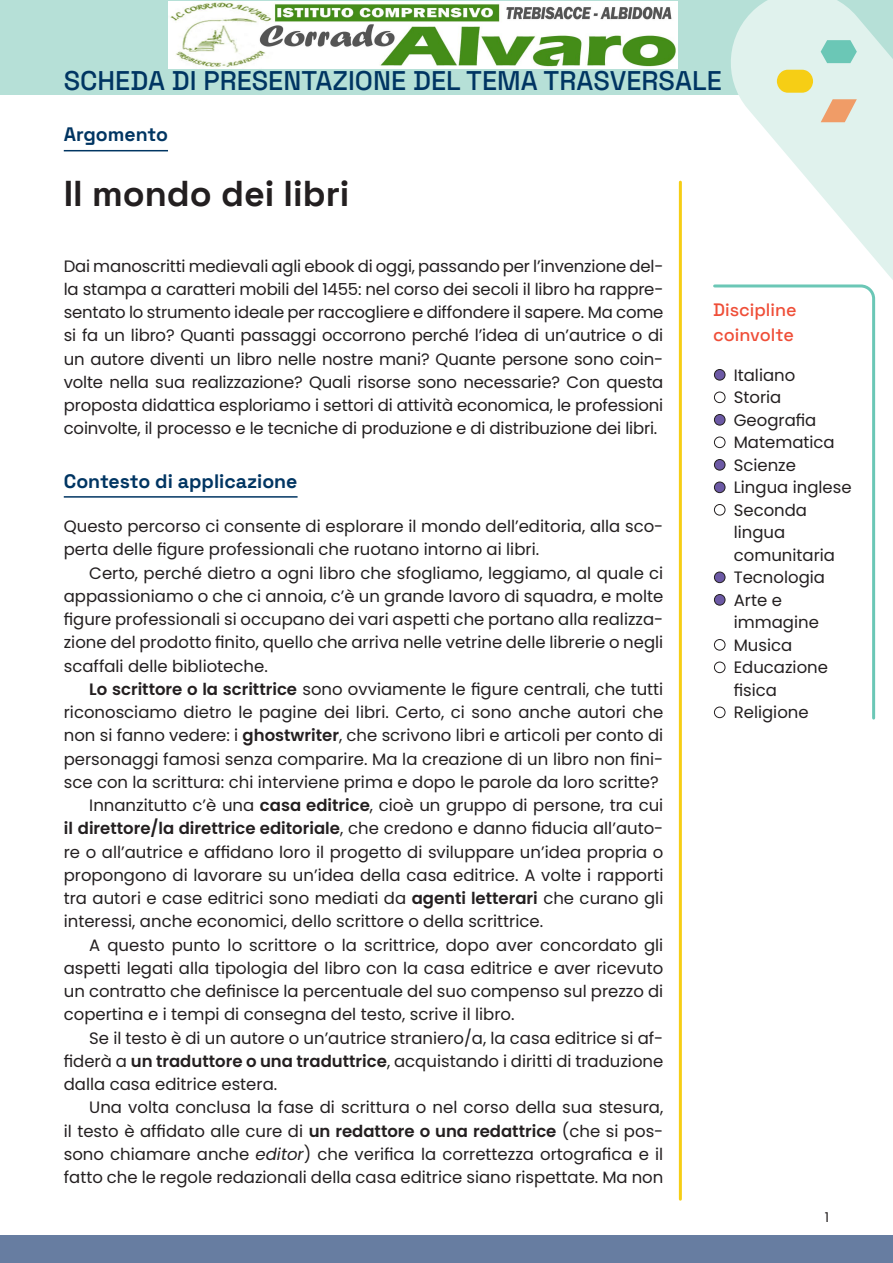
<style>
.page{position:relative;width:893px;height:1263px;background:#fff}
.page>*{position:absolute;margin:0;border:0;box-sizing:border-box;transform-origin:0 0}
.t1{font:300 36px "Space Grotesk";color:#231f20}
.t2{font:300 27px "Space Grotesk";color:#003562}
.t3{font:300 19.5px "Space Grotesk";color:#003562}
.t4{font:300 18px/25.5px "Space Grotesk";color:#ef4e38}
.t5{font:16.5px/22.5px "Poppins";color:#231f20;text-align:justify}
.t6{font:600 16.5px "Poppins";color:#231f20}
.t7{font:13.5px "Poppins";color:#231f20}
.s1{font-weight:600}
.s2{font-weight:400}
.s3{font-style:italic}
</style>
<div class="page">
<div style="left:0;top:0;width:893px;height:95px;background:#b6e0d7"></div>
<svg style="left:731px;top:0;width:162px;height:280px;fill:#e0f2ed"></svg>
<hr style="left:679px;top:182px;width:3px;height:1017px;background:#f6ce15">
<div style="left:0;top:1235px;width:893px;height:28px;background:#677da1"></div>
<svg style="left:821px;top:40px;width:36px;height:23px"></svg>
<svg style="left:777px;top:70px;width:36px;height:23px"></svg>
<svg style="left:821px;top:99px;width:36px;height:23px"></svg>
<hr style="left:64px;top:150px;width:104px;height:1px;background:#003562">
<hr style="left:64px;top:496px;width:234px;height:2px;background:#003562">
<svg style="left:713px;top:284px;width:163px;height:436px"></svg>
<img style="left:168px;top:1px;width:510px;height:68px">
<h2 class="t2" style="left:64px;top:61px;width:660px">SCHEDA DI PRESENTAZIONE DEL TEMA TRASVERSALE</h2>
<p class="t3" style="left:64px;top:120px;width:106px">Argomento</p>
<h1 class="t1" style="left:64px;top:167px;width:287px">Il mondo dei libri</h1>
<p class="t5" style="left:64px;top:254px;width:601px;line-height:23.2px">Dai manoscritti medievali agli ebook di oggi, passando per l’invenzione del&shy;la stampa a caratteri mobili del 1455: nel corso dei secoli il libro ha rappre&shy;sentato lo strumento ideale per raccogliere e diffondere il sapere. Ma come si fa un libro? Quanti passaggi occorrono perché l’idea di un’autrice o di un autore diventi un libro nelle nostre mani? Quante persone sono coin&shy;volte nella sua realizzazione? Quali risorse sono necessarie? Con questa proposta didattica esploriamo i settori di attività economica, le professioni coinvolte, il processo e le tecniche di produzione e di distribuzione dei libri.</p>
<p class="t3" style="left:64px;top:466px;width:235px">Contesto di applicazione</p>
<p class="t5" style="left:64px;top:515px;width:601px;line-height:23.2px">Questo percorso ci consente di esplorare il mondo dell’editoria, alla sco&shy;perta delle figure professionali che ruotano intorno ai libri.</p>
<p class="t5" style="left:64px;top:561px;width:601px;line-height:23.2px;text-indent:26px">Certo, perché dietro a ogni libro che sfogliamo, leggiamo, al quale ci appassioniamo o che ci annoia, c’è un grande lavoro di squadra, e molte figure professionali si occupano dei vari aspetti che portano alla realizza&shy;zione del prodotto finito, quello che arriva nelle vetrine delle librerie o negli scaffali delle biblioteche.</p>
<p class="t5" style="left:89px;top:678px;width:576px"><span class="s1">Lo scrittore o la scrittrice</span> sono ovviamente le figure centrali, che tutti</p>
<p class="t5" style="left:64px;top:701px;width:601px">riconosciamo dietro le pagine dei libri. Certo, ci sono anche autori che</p>
<p class="t5" style="left:64px;top:724px;width:601px">non si fanno vedere: i <span class="s1">ghostwriter</span>, che scrivono libri e articoli per conto di</p>
<p class="t5" style="left:64px;top:748px;width:601px">personaggi famosi senza comparire. Ma la creazione di un libro non fini-</p>
<p class="t5" style="left:64px;top:771px;width:596px">sce con la scrittura: chi interviene prima e dopo le parole da loro scritte?</p>
<p class="t5" style="left:89px;top:794px;width:575px">Innanzitutto c’è una <span class="s1">casa editrice</span>, cioè un gruppo di persone, tra cui</p>
<p class="t6" style="left:64px;top:819px;width:601px">il direttore/la direttrice editoriale<span class="s2">, che credono e danno fiducia all’auto-</span></p>
<p class="t5" style="left:64px;top:841px;width:601px">re o all’autrice e affidano loro il progetto di sviluppare un’idea propria o</p>
<p class="t5" style="left:64px;top:864px;width:601px">propongono di lavorare su un’idea della casa editrice. A volte i rapporti</p>
<p class="t5" style="left:64px;top:887px;width:601px">tra autori e case editrici sono mediati da <span class="s1">agenti letterari</span> che curano gli</p>
<p class="t5" style="left:64px;top:910px;width:481px">interessi, anche economici, dello scrittore o della scrittrice.</p>
<p class="t5" style="left:89px;top:934px;width:575px">A questo punto lo scrittore o la scrittrice, dopo aver concordato gli</p>
<p class="t5" style="left:64px;top:957px;width:601px">aspetti legati alla tipologia del libro con la casa editrice e aver ricevuto</p>
<p class="t5" style="left:64px;top:980px;width:601px">un contratto che definisce la percentuale del suo compenso sul prezzo di</p>
<p class="t5" style="left:64px;top:1003px;width:452px">copertina e i tempi di consegna del testo, scrive il libro.</p>
<p class="t5" style="left:89px;top:1027px;width:576px">Se il testo è di un autore o un’autrice straniero/a, la casa editrice si af-</p>
<p class="t5" style="left:64px;top:1050px;width:601px">fiderà a <span class="s1">un traduttore o una traduttrice</span>, acquistando i diritti di traduzione</p>
<p class="t5" style="left:64px;top:1073px;width:215px">dalla casa editrice estera.</p>
<p class="t5" style="left:89px;top:1096px;width:575px">Una volta conclusa la fase di scrittura o nel corso della sua stesura,</p>
<p class="t5" style="left:64px;top:1120px;width:601px">il testo è affidato alle cure di <span class="s1">un redattore o una redattrice</span> (che si pos-</p>
<p class="t5" style="left:64px;top:1143px;width:601px">sono chiamare anche <span class="s3">editor</span>) che verifica la correttezza ortografica e il</p>
<p class="t5" style="left:64px;top:1166px;width:601px">fatto che le regole redazionali della casa editrice siano rispettate. Ma non</p>
<p class="t4" style="left:713px;top:296px;width:85px">Discipline coinvolte</p>
<p class="t5" style="left:734px;top:364px;width:119px;text-align:left">Italiano<br>Storia<br>Geografia<br>Matematica<br>Scienze<br>Lingua inglese<br>Seconda lingua comunitaria<br>Tecnologia<br>Arte e immagine<br>Musica<br>Educazione fisica<br>Religione</p>
<p class="t7" style="left:825px;top:1209px;width:6px">1</p>
</div>
